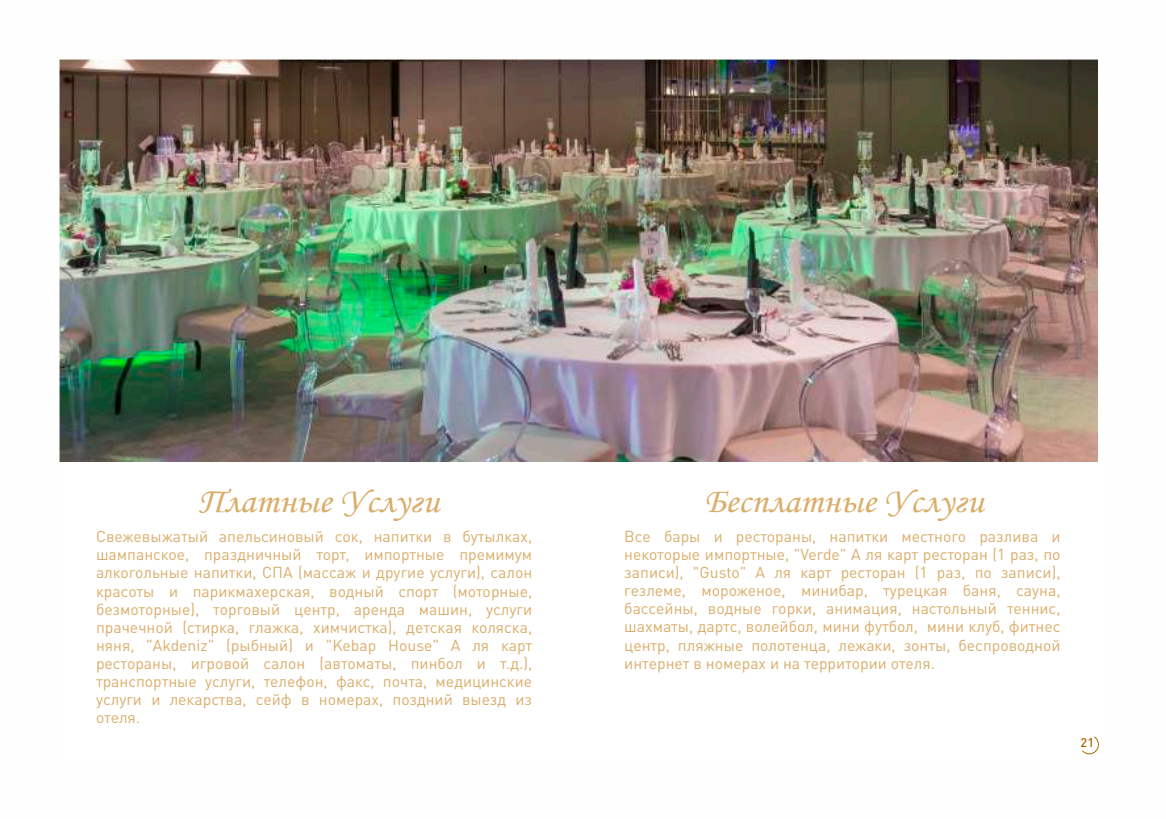
<style>
.page{position:relative;width:1166px;height:819px;background:#fff}
.page>*{position:absolute;margin:0;border:0;box-sizing:border-box;transform-origin:0 0}
.t1{font:35.35px "Monotype Corsiva";color:#daad6a;scale:1.06 1}
.t2{font:15.75px/18.2px "DIN Pro";color:#daad6a;text-align:justify}
.t3{font:500 12.6px "DIN Pro";color:#ab6900}
</style>
<div class="page">
<img style="left:59px;top:59px;width:1039px;height:696px">
<svg style="left:1081px;top:735px;width:18px;height:19px"></svg>
<h1 class="t1" style="left:198px;top:487px;width:229px">Платные Услуги</h1>
<p class="t2" style="left:96px;top:529px;width:438px">Свежевыжатый апельсиновый сок, напитки в бутылках, шампанское, праздничный торт, импортные премимум алкогольные напитки, СПА (массаж и другие услуги), салон красоты и парикмахерская, водный спорт (моторные, безмоторные), торговый центр, аренда машин, услуги прачечной (стирка, глажка, химчистка), детская коляска, няня, "Akdeniz" (рыбный) и "Kebap House" А ля карт рестораны, игровой салон (автоматы, пинбол и т.д.), транспортные услуги, телефон, факс, почта, медицинские услуги и лекарства, сейф в номерах, поздний выезд из отеля.</p>
<h1 class="t1" style="left:705px;top:487px;width:264px">Бесплатные Услуги</h1>
<p class="t2" style="left:624px;top:528px;width:438px">Все бары и рестораны, напитки местного разлива и некоторые импортные, "Verde" А ля карт ресторан (1 раз, по записи), "Gusto" А ля карт ресторан (1 раз, по записи), гезлеме, мороженое, минибар, турецкая баня, сауна, бассейны, водные горки, анимация, настольный теннис, шахматы, дартс, волейбол, мини футбол, мини клуб, фитнес центр, пляжные полотенца, лежаки, зонты, беспроводной интернет в номерах и на территории отеля.</p>
<p class="t3" style="left:1080px;top:737px;width:15px">21</p>
</div>
